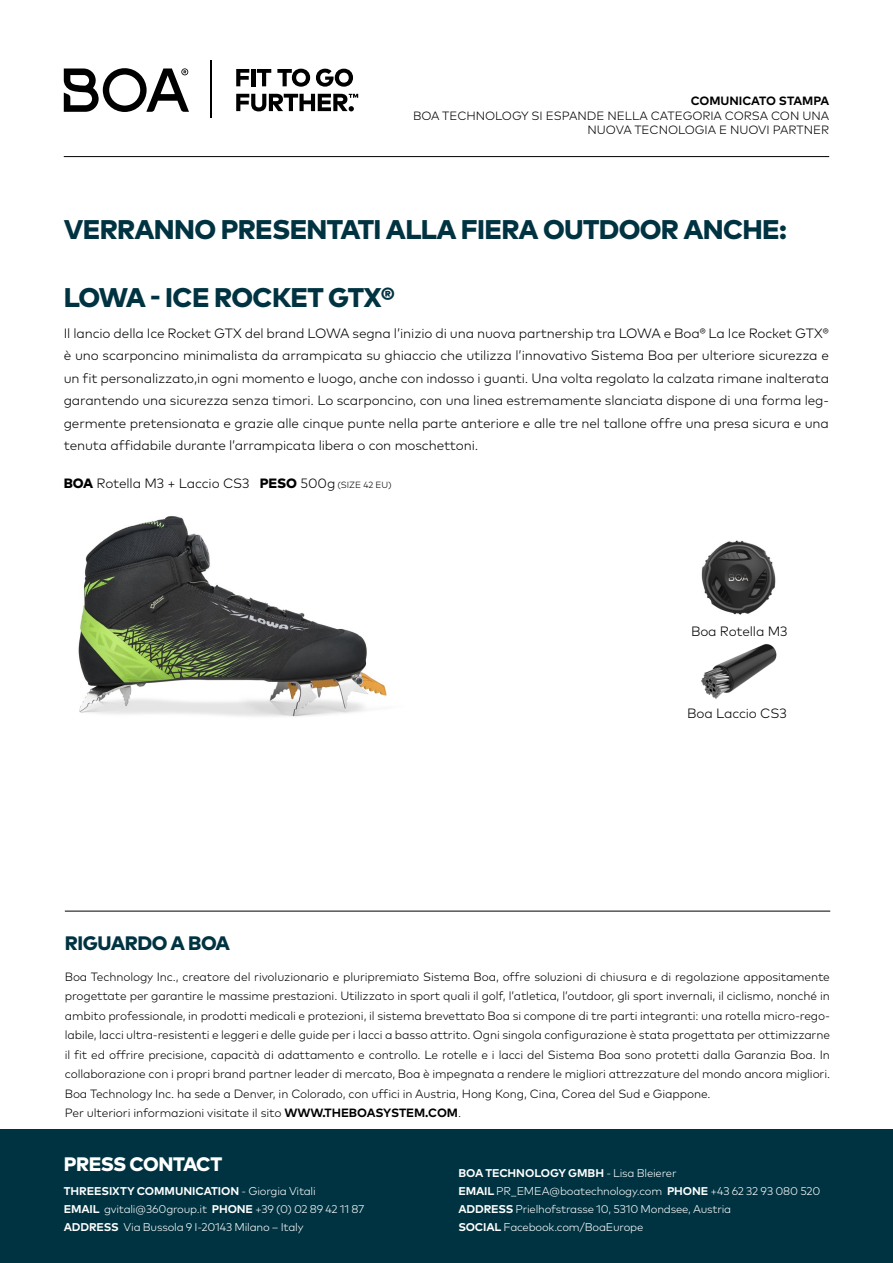
<style>
.page{position:relative;width:893px;height:1263px;background:#fff}
.page>*{position:absolute;margin:0;border:0;box-sizing:border-box;transform-origin:0 0}
.t1{font:800 27px "Mark Pro";letter-spacing:-.025em;color:#003341}
.t2{font:800 19.5px "Mark Pro";letter-spacing:-.025em;color:#003341}
.t3{font:800 19.5px "Mark Pro";letter-spacing:-.025em;color:#fff}
.t4{font:300 13.5px/22.5px "Mark Pro";letter-spacing:-.01em;color:#000;text-align:justify}
.t5{font:300 12px/19.5px "Mark Pro";letter-spacing:-.01em;color:#000;text-align:right}
.t6{font:700 12px "Mark Pro";letter-spacing:-.005em;color:#000}
.t7{font:300 11.25px/18px "Mark Pro";letter-spacing:-.015em;color:#fff}
.s1{font-weight:800}
.s2{font-size:9px}
.s3{font-weight:700}
</style>
<div class="page">
<hr style="left:64px;top:156px;width:765px;height:1px;background:#000">
<svg style="left:64px;top:68px;width:125px;height:44px"></svg>
<hr style="left:210px;top:61px;width:2px;height:57px;background:#000">
<svg style="left:236px;top:69px;width:13px;height:17px"></svg>
<hr style="left:251px;top:69px;width:4px;height:17px;background:#000">
<svg style="left:257px;top:69px;width:14px;height:17px"></svg>
<svg style="left:277px;top:69px;width:33px;height:18px"></svg>
<svg style="left:316px;top:69px;width:37px;height:18px"></svg>
<svg style="left:236px;top:94px;width:122px;height:17px"></svg>
<hr style="left:65px;top:911px;width:765px;height:1px;background:#000">
<div style="left:0;top:1129px;width:893px;height:134px;background:#003341"></div>
<img style="left:78px;top:516px;width:309px;height:201px">
<img style="left:701px;top:540px;width:75px;height:75px">
<img style="left:701px;top:644px;width:76px;height:55px">
<p class="t6" style="left:691px;top:92px;width:140px">COMUNICATO STAMPA</p>
<p class="t5" style="left:413px;top:107px;width:418px;line-height:14.4px">BOA TECHNOLOGY SI ESPANDE NELLA CATEGORIA CORSA CON UNA<br>NUOVA TECNOLOGIA E NUOVI PARTNER</p>
<h1 class="t1" style="left:64px;top:208px;width:724px">VERRANNO PRESENTATI ALLA FIERA OUTDOOR ANCHE:</h1>
<h1 class="t1" style="left:64px;top:277px;width:332px">LOWA - ICE ROCKET GTX®</h1>
<p class="t4" style="left:64px;top:321px;width:767px">Il lancio della Ice Rocket GTX del brand LOWA segna l’inizio di una nuova partnership tra LOWA e Boa® La Ice Rocket GTX® è uno scarponcino minimalista da arrampicata su ghiaccio che utilizza l’innovativo Sistema Boa per ulteriore sicurezza e un fit personalizzato,in ogni momento e luogo, anche con indosso i guanti. Una volta regolato la calzata rimane inalterata garantendo una sicurezza senza timori. Lo scarponcino, con una linea estremamente slanciata dispone di una forma leg&shy;germente pretensionata e grazie alle cinque punte nella parte anteriore e alle tre nel tallone offre una presa sicura e una tenuta affidabile durante l’arrampicata libera o con moschettoni.</p>
<p class="t4" style="left:64px;top:471px;width:329px"><span class="s1">BOA</span> Rotella M3 + Laccio CS3 <span class="s1">PESO</span> 500g <span class="s2">(SIZE 42 EU)</span></p>
<p class="t4" style="left:691px;top:619px;width:98px">Boa Rotella M3</p>
<h2 class="t2" style="left:65px;top:928px;width:167px">RIGUARDO A BOA</h2>
<p class="t4" style="left:687px;top:701px;width:101px">Boa Laccio CS3</p>
<p class="t5" style="left:65px;top:966px;width:767px;text-align:left">Boa Technology Inc., creatore del rivoluzionario e pluripremiato Sistema Boa, offre soluzioni di chiusura e di regolazione appositamente progettate per garantire le massime prestazioni. Utilizzato in sport quali il golf, l’atletica, l’outdoor, gli sport invernali, il ciclismo, nonché in ambito professionale, in prodotti medicali e protezioni, il sistema brevettato Boa si compone di tre parti integranti: una rotella micro-rego&shy;labile, lacci ultra-resistenti e leggeri e delle guide per i lacci a basso attrito. Ogni singola configurazione è stata progettata per ottimizzarne il fit ed offrire precisione, capacità di adattamento e controllo. Le rotelle e i lacci del Sistema Boa sono protetti dalla Garanzia Boa. In collaborazione con i propri brand partner leader di mercato, Boa è impegnata a rendere le migliori attrezzature del mondo ancora migliori.<br>Boa Technology Inc. ha sede a Denver, in Colorado, con uffici in Austria, Hong Kong, Cina, Corea del Sud e Giappone.<br>Per ulteriori informazioni visitate il sito <span class="s3">WWW.THEBOASYSTEM.COM</span>.</p>
<h2 class="t3" style="left:64px;top:1149px;width:160px">PRESS CONTACT</h2>
<p class="t7" style="left:64px;top:1181px;width:302px"><span class="s3">THREESIXTY COMMUNICATION</span> - Giorgia Vitali<br><span class="s3">EMAIL</span> gvitali@360group.it <span class="s3">PHONE</span> +39 (0) 02 89 42 11 87<br><span class="s3">ADDRESS</span> Via Bussola 9 I-20143 Milano – Italy</p>
<p class="t7" style="left:458px;top:1163px;width:363px"><span class="s3">BOA TECHNOLOGY GMBH</span> - Lisa Bleierer<br><span class="s3">EMAIL</span> PR_EMEA@boatechnology.com <span class="s3">PHONE</span> +43 62 32 93 080 520<br><span class="s3">ADDRESS</span> Prielhofstrasse 10, 5310 Mondsee, Austria<br><span class="s3">SOCIAL</span> Facebook.com/BoaEurope</p>
</div>
